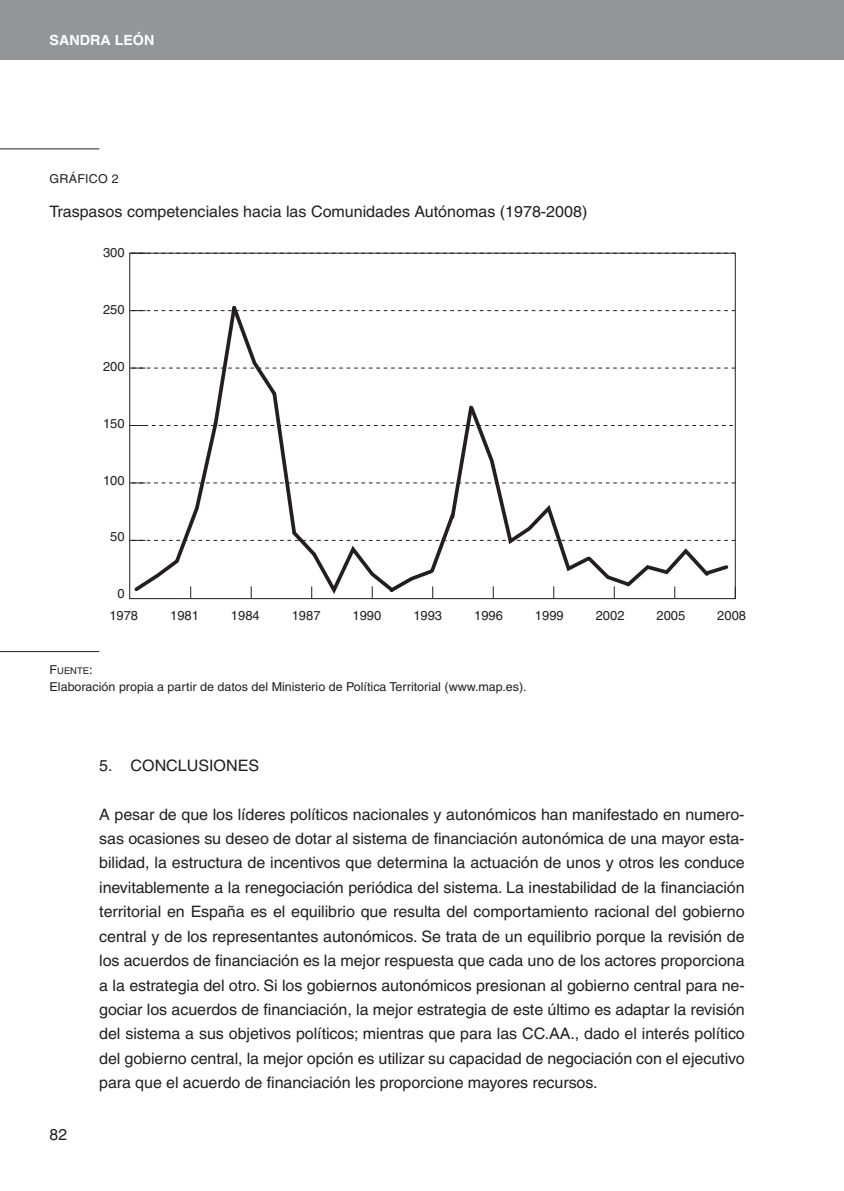
<style>
.page{position:relative;width:844px;height:1191px;background:#fff}
.page>*{position:absolute;margin:0;border:0;box-sizing:border-box;transform-origin:0 0}
.t1{font:15.75px/24.3px "Helvetica";color:#231f20;text-align:justify}
.t2{font:700 14px "Helvetica";color:#fff}
.t3{font:12.95px "Helvetica";color:#231f20}
.t4{font:12.25px "Helvetica";color:#231f20}
.t5{font:9.1px "Helvetica";color:#231f20}
.s1{font-size:12.25px}
</style>
<div class="page">
<div style="left:0;top:0;width:843px;height:60px;background:#939598"></div>
<svg style="left:130px;top:253px;width:605px;height:1px"></svg>
<svg style="left:130px;top:303px;width:605px;height:295px"></svg>
<hr style="left:0;top:148px;width:99px;height:1px;background:#231f20">
<hr style="left:0;top:651px;width:99px;height:1px;background:#231f20">
<p class="t2" style="left:50px;top:35px;width:106px">SANDRA LEÓN</p>
<p class="t4" style="left:50px;top:174px;width:71px">GRÁFICO 2</p>
<p class="t1" style="left:50px;top:201px;width:539px">Traspasos competenciales hacia las Comunidades Autónomas (1978-2008)</p>
<p class="t3" style="left:103px;top:248px;width:23px">300</p>
<p class="t3" style="left:103px;top:305px;width:23px">250</p>
<p class="t3" style="left:103px;top:362px;width:23px">200</p>
<p class="t3" style="left:103px;top:418px;width:23px">150</p>
<p class="t3" style="left:103px;top:475px;width:23px">100</p>
<p class="t3" style="left:110px;top:532px;width:16px">50</p>
<p class="t3" style="left:117px;top:589px;width:9px">0</p>
<p class="t3" style="left:109px;top:611px;width:30px">1978</p>
<p class="t3" style="left:170px;top:611px;width:30px">1981</p>
<p class="t3" style="left:231px;top:611px;width:30px">1984</p>
<p class="t3" style="left:292px;top:611px;width:30px">1987</p>
<p class="t3" style="left:352px;top:611px;width:30px">1990</p>
<p class="t3" style="left:413px;top:611px;width:30px">1993</p>
<p class="t3" style="left:474px;top:611px;width:30px">1996</p>
<p class="t3" style="left:534px;top:611px;width:30px">1999</p>
<p class="t3" style="left:595px;top:611px;width:30px">2002</p>
<p class="t3" style="left:656px;top:611px;width:30px">2005</p>
<p class="t3" style="left:717px;top:611px;width:30px">2008</p>
<p class="t5" style="left:50px;top:668px;width:44px"><span class="s1">F</span>UENTE<span class="s1">:</span></p>
<p class="t4" style="left:50px;top:682px;width:478px">Elaboración propia a partir de datos del Ministerio de Política Territorial (www.map.es).</p>
<p class="t1" style="left:50px;top:1124px;width:19px">82</p>
<p class="t1" style="left:99px;top:754px;width:161px">5. CONCLUSIONES</p>
<p class="t1" style="left:99px;top:803px;width:647px">A pesar de que los líderes políticos nacionales y autonómicos han manifestado en numero&shy;sas ocasiones su deseo de dotar al sistema de financiación autonómica de una mayor esta&shy;bilidad, la estructura de incentivos que determina la actuación de unos y otros les conduce inevitablemente a la renegociación periódica del sistema. La inestabilidad de la financiación territorial en España es el equilibrio que resulta del comportamiento racional del gobierno central y de los representantes autonómicos. Se trata de un equilibrio porque la revisión de los acuerdos de financiación es la mejor respuesta que cada uno de los actores proporciona a la estrategia del otro. Si los gobiernos autonómicos presionan al gobierno central para ne&shy;gociar los acuerdos de financiación, la mejor estrategia de este último es adaptar la revisión del sistema a sus objetivos políticos; mientras que para las CC.AA., dado el interés político del gobierno central, la mejor opción es utilizar su capacidad de negociación con el ejecutivo para que el acuerdo de financiación les proporcione mayores recursos.</p>
</div>
